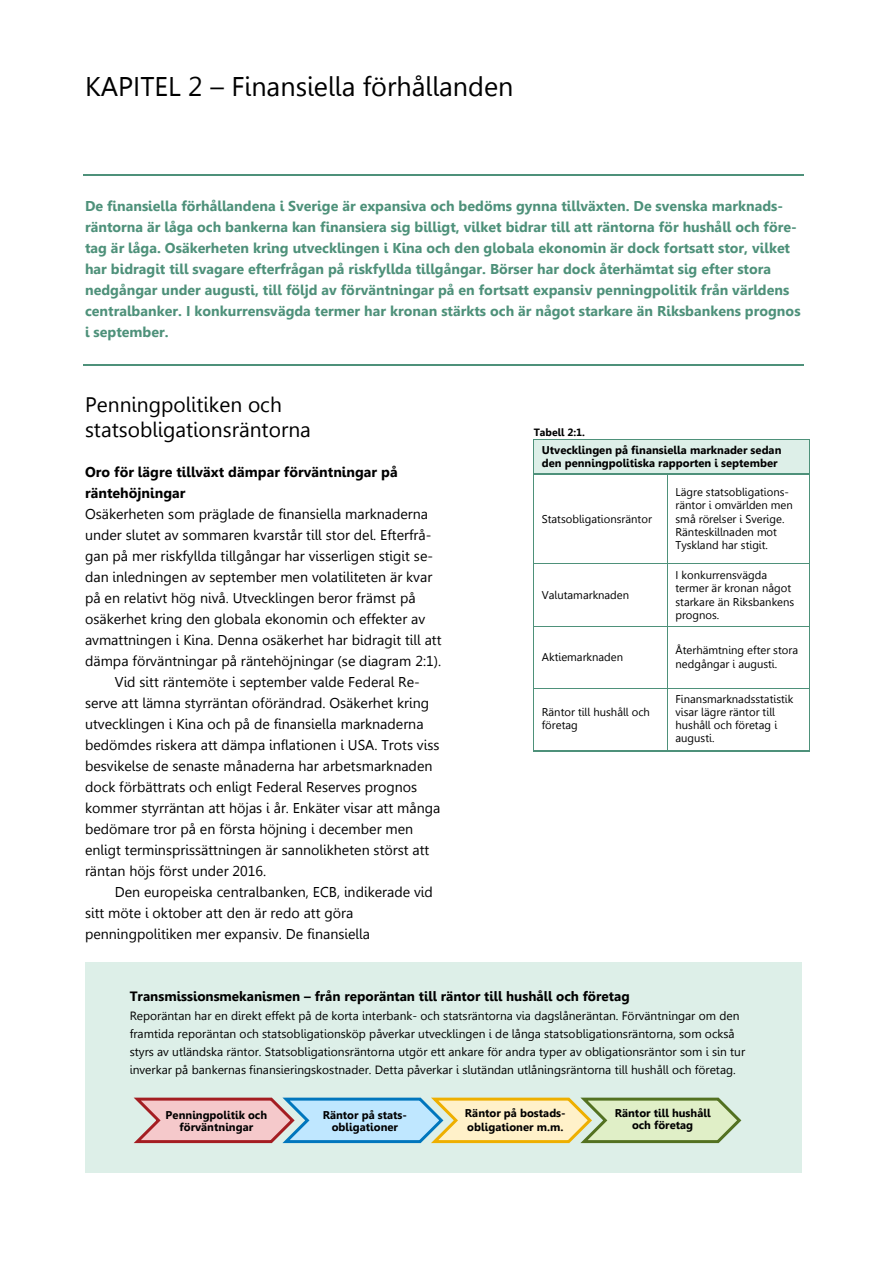
<style>
.page{position:relative;width:893px;height:1263px;background:#fff}
.page>*{position:absolute;margin:0;border:0;box-sizing:border-box;transform-origin:0 0}
.t1{font:27px "Gisha";color:#000}
.t2{font:21px/24.6px "Gisha";color:#000}
.t3{font:14.25px "Gisha";color:#000}
.t4{font:700 14.25px/21px "Gisha";color:#4e917a}
.t5{font:700 14.25px/21px "Gisha";color:#000}
.t6{font:700 13.5px "Gisha";color:#000}
.t7{font:12px/18px "Gisha";color:#000}
.t8{font:11.25px/13.2px "Gisha";color:#000}
.t9{font:700 11.25px/11.9px "Gisha";color:#000;text-align:center}
.t10{font:700 10.5px "Gisha";letter-spacing:-.005em;color:#000}
</style>
<div class="page">
<hr style="left:83px;top:174px;width:720px;height:2px;background:#4e917a">
<hr style="left:83px;top:365px;width:720px;height:1px;background:#4e917a">
<div style="left:534px;top:441px;width:275px;height:32px;background:#ddefe8"></div>
<hr style="left:534px;top:439px;width:275px;height:2px;background:#4e917a">
<hr style="left:533px;top:443px;width:1px;height:30px;background:#4e917a">
<hr style="left:809px;top:443px;width:1px;height:30px;background:#4e917a">
<hr style="left:534px;top:473px;width:133px;height:2px;background:#4e917a">
<hr style="left:667px;top:473px;width:142px;height:2px;background:#4e917a">
<hr style="left:533px;top:476px;width:1px;height:87px;background:#4e917a">
<hr style="left:667px;top:476px;width:1px;height:87px;background:#4e917a">
<hr style="left:809px;top:476px;width:1px;height:87px;background:#4e917a">
<hr style="left:534px;top:563px;width:133px;height:1px;background:#4e917a">
<hr style="left:668px;top:563px;width:141px;height:1px;background:#4e917a">
<hr style="left:533px;top:566px;width:1px;height:60px;background:#4e917a">
<hr style="left:667px;top:566px;width:1px;height:60px;background:#4e917a">
<hr style="left:809px;top:566px;width:1px;height:60px;background:#4e917a">
<hr style="left:534px;top:626px;width:133px;height:1px;background:#4e917a">
<hr style="left:668px;top:626px;width:141px;height:1px;background:#4e917a">
<hr style="left:533px;top:629px;width:1px;height:59px;background:#4e917a">
<hr style="left:667px;top:629px;width:1px;height:59px;background:#4e917a">
<hr style="left:809px;top:629px;width:1px;height:59px;background:#4e917a">
<hr style="left:534px;top:688px;width:133px;height:1px;background:#4e917a">
<hr style="left:668px;top:688px;width:141px;height:1px;background:#4e917a">
<hr style="left:533px;top:690px;width:1px;height:60px;background:#4e917a">
<hr style="left:533px;top:750px;width:134px;height:1px;background:#4e917a">
<hr style="left:667px;top:690px;width:1px;height:60px;background:#4e917a">
<hr style="left:667px;top:750px;width:142px;height:1px;background:#4e917a">
<hr style="left:809px;top:690px;width:1px;height:61px;background:#4e917a">
<div style="left:85px;top:980px;width:716px;height:25px;background:#ddefe8"></div>
<div style="left:85px;top:1005px;width:716px;height:18px;background:#ddefe8"></div>
<div style="left:85px;top:1023px;width:716px;height:18px;background:#ddefe8"></div>
<div style="left:85px;top:1041px;width:716px;height:18px;background:#ddefe8"></div>
<div style="left:85px;top:1059px;width:716px;height:18px;background:#ddefe8"></div>
<div style="left:85px;top:1077px;width:716px;height:79px;background:#ddefe8"></div>
<div style="left:85px;top:963px;width:716px;height:17px;background:#ddefe8"></div>
<div style="left:85px;top:1156px;width:716px;height:17px;background:#ddefe8"></div>
<svg style="left:134px;top:1098px;width:607px;height:45px;background:#d3d2c0"></svg>
<h1 class="t1" style="left:85px;top:71px;width:430px">KAPITEL 2 – Finansiella förhållanden</h1>
<p class="t4" style="left:85px;top:196px;width:717px">De finansiella förhållandena i Sverige är expansiva och bedöms gynna tillväxten. De svenska marknads&shy;räntorna är låga och bankerna kan finansiera sig billigt, vilket bidrar till att räntorna för hushåll och före&shy;tag är låga. Osäkerheten kring utvecklingen i Kina och den globala ekonomin är dock fortsatt stor, vilket har bidragit till svagare efterfrågan på riskfyllda tillgångar. Börser har dock återhämtat sig efter stora nedgångar under augusti, till följd av förväntningar på en fortsatt expansiv penningpolitik från världens centralbanker. I konkurrensvägda termer har kronan stärkts och är något starkare än Riksbankens prognos i september.</p>
<h2 class="t2" style="left:85px;top:393px;width:227px">Penningpolitiken och statsobligationsräntorna</h2>
<p class="t5" style="left:85px;top:462px;width:314px">Oro för lägre tillväxt dämpar förväntningar på räntehöjningar</p>
<p class="t3" style="left:85px;top:506px;width:344px">Osäkerheten som präglade de finansiella marknaderna</p>
<p class="t3" style="left:85px;top:527px;width:348px">under slutet av sommaren kvarstår till stor del. Efterfrå-</p>
<p class="t3" style="left:85px;top:548px;width:350px">gan på mer riskfyllda tillgångar har visserligen stigit se-</p>
<p class="t3" style="left:85px;top:569px;width:349px">dan inledningen av september men volatiliteten är kvar</p>
<p class="t3" style="left:85px;top:590px;width:332px">på en relativt hög nivå. Utvecklingen beror främst på</p>
<p class="t3" style="left:85px;top:611px;width:342px">osäkerhet kring den globala ekonomin och effekter av</p>
<p class="t3" style="left:85px;top:632px;width:358px">avmattningen i Kina. Denna osäkerhet har bidragit till att</p>
<p class="t3" style="left:85px;top:653px;width:358px">dämpa förväntningar på räntehöjningar (se diagram 2:1).</p>
<p class="t3" style="left:115px;top:674px;width:307px">Vid sitt räntemöte i september valde Federal Re-</p>
<p class="t3" style="left:85px;top:695px;width:346px">serve att lämna styrräntan oförändrad. Osäkerhet kring</p>
<p class="t3" style="left:85px;top:716px;width:340px">utvecklingen i Kina och på de finansiella marknaderna</p>
<p class="t3" style="left:85px;top:737px;width:356px">bedömdes riskera att dämpa inflationen i USA. Trots viss</p>
<p class="t3" style="left:85px;top:758px;width:349px">besvikelse de senaste månaderna har arbetsmarknaden</p>
<p class="t3" style="left:85px;top:779px;width:334px">dock förbättrats och enligt Federal Reserves prognos</p>
<p class="t3" style="left:85px;top:800px;width:357px">kommer styrräntan att höjas i år. Enkäter visar att många</p>
<p class="t3" style="left:85px;top:821px;width:330px">bedömare tror på en första höjning i december men</p>
<p class="t3" style="left:85px;top:842px;width:346px">enligt terminsprissättningen är sannolikheten störst att</p>
<p class="t3" style="left:85px;top:863px;width:183px">räntan höjs först under 2016.</p>
<p class="t3" style="left:115px;top:884px;width:320px">Den europeiska centralbanken, ECB, indikerade vid</p>
<p class="t3" style="left:85px;top:905px;width:270px">sitt möte i oktober att den är redo att göra</p>
<p class="t3" style="left:85px;top:926px;width:286px">penningpolitiken mer expansiv. De finansiella</p>
<p class="t10" style="left:534px;top:427px;width:53px">Tabell 2:1.</p>
<p class="t9" style="left:542px;top:444px;width:241px;line-height:13.2px;text-align:left">Utvecklingen på finansiella marknader sedan den penningpolitiska rapporten i september</p>
<p class="t8" style="left:542px;top:512px;width:112px">Statsobligationsräntor</p>
<p class="t8" style="left:542px;top:588px;width:89px">Valutamarknaden</p>
<p class="t8" style="left:675px;top:486px;width:119px">Lägre statsobligations&shy;räntor i omvärlden men små rörelser i Sverige.<br>Ränteskillnaden mot<br>Tyskland har stigit.</p>
<p class="t8" style="left:675px;top:569px;width:120px">I konkurrensvägda termer är kronan något starkare än Riksbankens prognos.</p>
<p class="t8" style="left:542px;top:651px;width:83px">Aktiemarknaden</p>
<p class="t8" style="left:675px;top:644px;width:124px">Återhämtning efter stora nedgångar i augusti.</p>
<p class="t8" style="left:542px;top:705px;width:110px">Räntor till hushåll och företag</p>
<p class="t8" style="left:675px;top:692px;width:119px">Finansmarknadsstatistik visar lägre räntor till hushåll och företag i augusti.</p>
<p class="t6" style="left:130px;top:989px;width:501px">Transmissionsmekanismen – från reporäntan till räntor till hushåll och företag</p>
<p class="t7" style="left:130px;top:1007px;width:617px">Reporäntan har en direkt effekt på de korta interbank- och statsräntorna via dagslåneräntan. Förväntningar om den framtida reporäntan och statsobligationsköp påverkar utvecklingen i de långa statsobligationsräntorna, som också styrs av utländska räntor. Statsobligationsräntorna utgör ett ankare för andra typer av obligationsräntor som i sin tur inverkar på bankernas finansieringskostnader. Detta påverkar i slutändan utlåningsräntorna till hushåll och företag.</p>
<p class="t9" style="left:615px;top:1107px;width:97px">Räntor till hushåll och företag</p>
<p class="t9" style="left:166px;top:1109px;width:103px">Penningpolitik och förväntningar</p>
<p class="t9" style="left:465px;top:1107px;width:102px;line-height:13.4px;text-align:left">Räntor på bostads&shy;obligationer m.m.</p>
<p class="t9" style="left:323px;top:1109px;width:86px">Räntor på stats&shy;obligationer</p>
</div>
